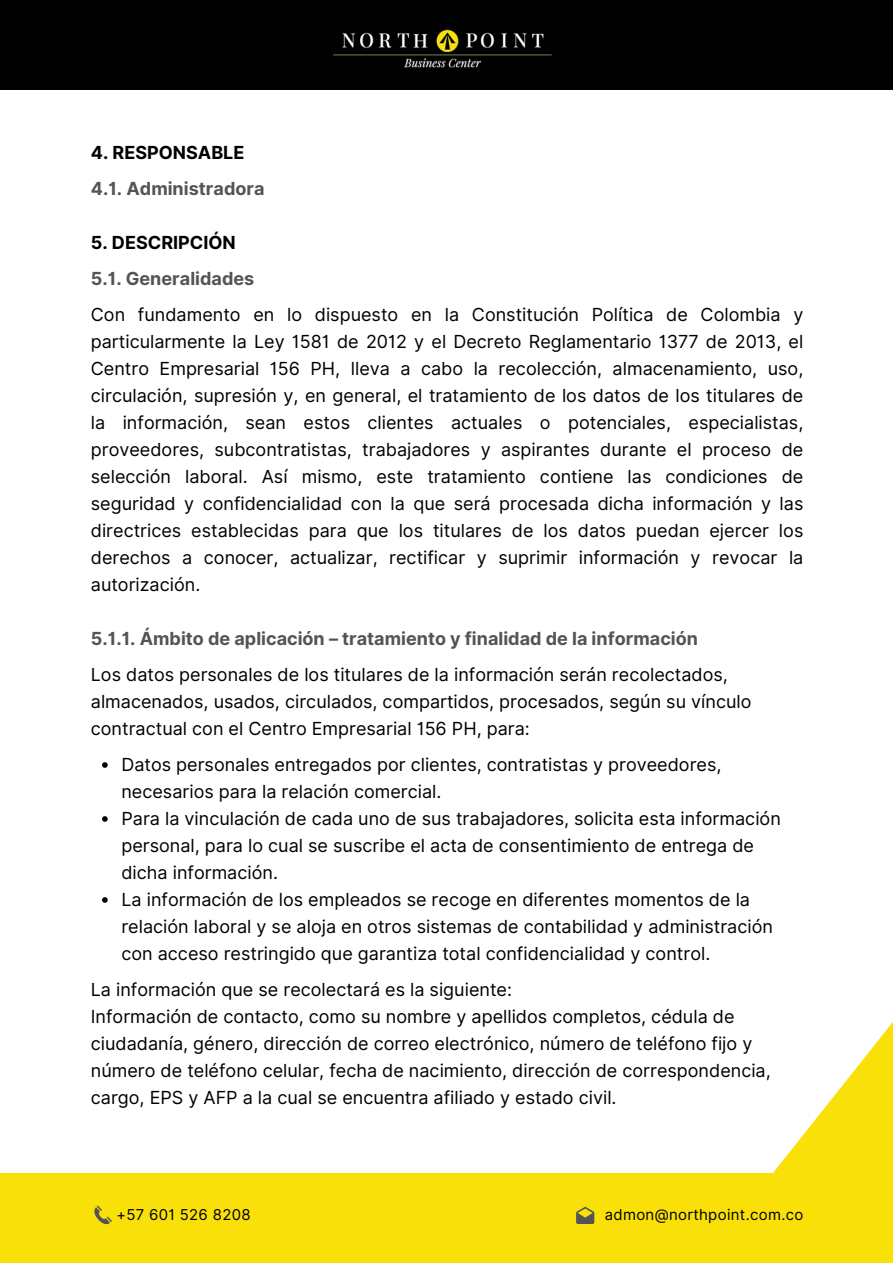
<style>
.page{position:relative;width:893px;height:1264px;background:#fff}
.page>*{position:absolute;margin:0;border:0;box-sizing:border-box;transform-origin:0 0}
.t1{font:18px/27px "Inter";color:#000}
.t2{font:700 18px "Inter";color:#545454}
.t3{font:700 18px "Inter";color:#000}
.t4{font:15px "Inter";letter-spacing:.02em;color:#000}
</style>
<div class="page">
<svg style="left:773px;top:1023px;width:119px;height:150px"></svg>
<div style="left:0;top:1173px;width:892px;height:89px;background:#f9e009"></div>
<div style="left:0;top:0;width:892px;height:89px;background:#000"></div>
<svg style="left:94px;top:1205px;width:18px;height:20px"></svg>
<svg style="left:102px;top:762px;width:6px;height:5px"></svg>
<svg style="left:102px;top:816px;width:6px;height:5px"></svg>
<svg style="left:102px;top:897px;width:6px;height:5px"></svg>
<img style="left:333px;top:29px;width:219px;height:39px">
<svg style="left:576px;top:1206px;width:18px;height:17px"></svg>
<p class="t3" style="left:91px;top:142px;width:155px">4. RESPONSABLE</p>
<p class="t2" style="left:91px;top:178px;width:175px">4.1. Administradora</p>
<p class="t3" style="left:91px;top:232px;width:146px">5. DESCRIPCIÓN</p>
<p class="t2" style="left:91px;top:268px;width:165px">5.1. Generalidades</p>
<p class="t1" style="left:91px;top:301px;width:714px;text-align:justify">Con fundamento en lo dispuesto en la Constitución Política de Colombia y particularmente la Ley 1581 de 2012 y el Decreto Reglamentario 1377 de 2013, el Centro Empresarial 156 PH, lleva a cabo la recolección, almacenamiento, uso, circulación, supresión y, en general, el tratamiento de los datos de los titulares de la información, sean estos clientes actuales o potenciales, especialistas, proveedores, subcontratistas, trabajadores y aspirantes durante el proceso de selección laboral. Así mismo, este tratamiento contiene las condiciones de seguridad y confidencialidad con la que será procesada dicha información y las directrices establecidas para que los titulares de los datos puedan ejercer los derechos a conocer, actualizar, rectificar y suprimir información y revocar la autorización.</p>
<p class="t2" style="left:91px;top:628px;width:608px">5.1.1. Ámbito de aplicación – tratamiento y finalidad de la información</p>
<p class="t1" style="left:91px;top:661px;width:662px">Los datos personales de los titulares de la información serán recolectados, almacenados, usados, circulados, compartidos, procesados, según su vínculo contractual con el Centro Empresarial 156 PH, para:</p>
<p class="t1" style="left:121px;top:751px;width:601px">Datos personales entregados por clientes, contratistas y proveedores, necesarios para la relación comercial.</p>
<p class="t1" style="left:121px;top:805px;width:661px">Para la vinculación de cada uno de sus trabajadores, solicita esta información personal, para lo cual se suscribe el acta de consentimiento de entrega de dicha información.</p>
<p class="t1" style="left:121px;top:886px;width:653px">La información de los empleados se recoge en diferentes momentos de la relación laboral y se aloja en otros sistemas de contabilidad y administración con acceso restringido que garantiza total confidencialidad y control.</p>
<p class="t1" style="left:91px;top:976px;width:422px">La información que se recolectará es la siguiente:</p>
<p class="t1" style="left:91px;top:1003px;width:681px">Información de contacto, como su nombre y apellidos completos, cédula de ciudadanía, género, dirección de correo electrónico, número de teléfono fijo y número de teléfono celular, fecha de nacimiento, dirección de correspondencia, cargo, EPS y AFP a la cual se encuentra afiliado y estado civil.</p>
<p class="t4" style="left:116px;top:1205px;width:136px">+57 601 526 8208</p>
<p class="t4" style="left:604px;top:1205px;width:200px">admon@northpoint.com.co</p>
</div>
